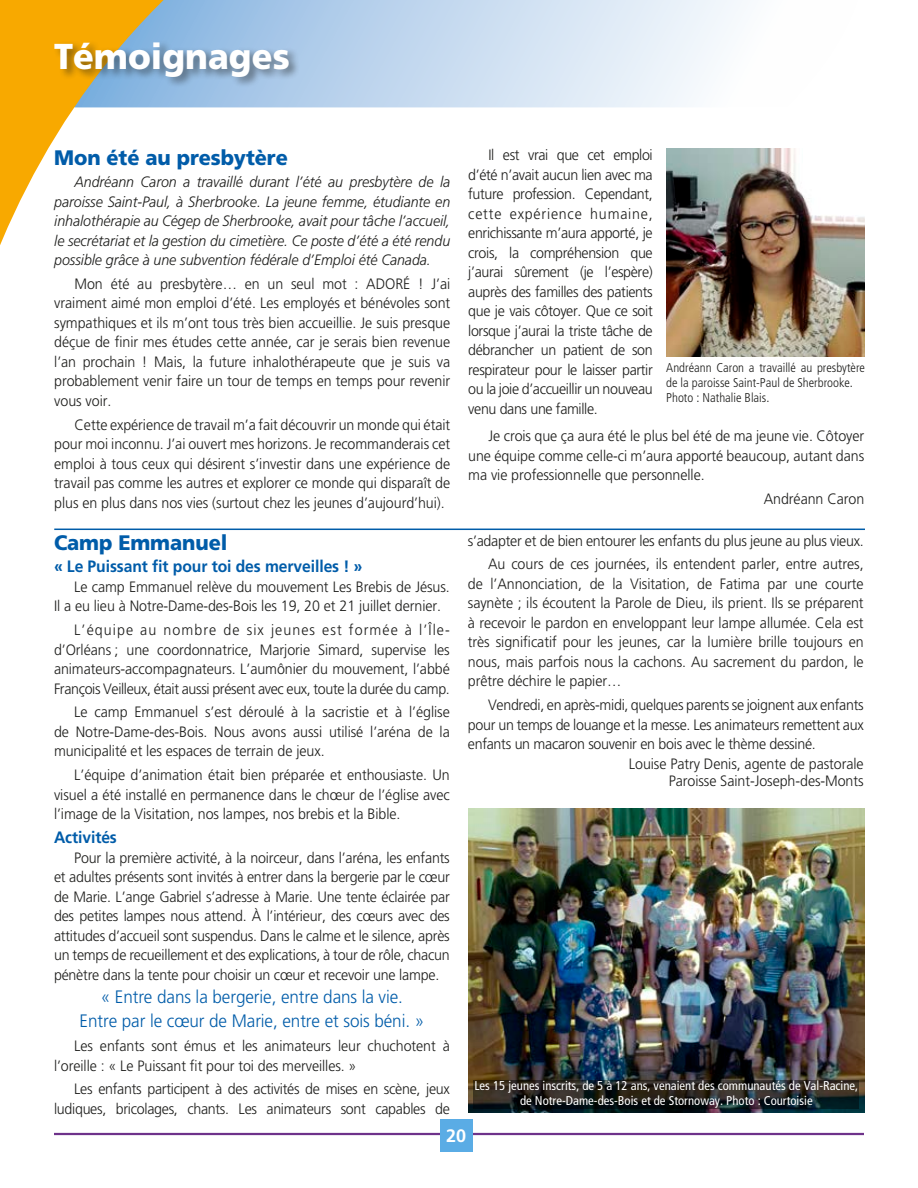
<style>
.page{position:relative;width:918px;height:1188px;background:#fff}
.page>*{position:absolute;margin:0;border:0;box-sizing:border-box;transform-origin:0 0}
.t1{font:900 36px "Frutiger";color:#fff;scale:.95 1}
.t2{font:900 21px "Frutiger";letter-spacing:-.005em;color:#005ca9;scale:.95 1}
.t3{font:300 18px/23.9px "Frutiger";letter-spacing:-.005em;color:#005ca9;text-align:center;scale:.95 1}
.t4{font:700 18px "Frutiger";color:#fff}
.t5{font:700 16.5px "Frutiger";letter-spacing:-.005em;color:#005ca9;scale:.95 1}
.t6{font:300 15px/19.5px "Frutiger";letter-spacing:-.005em;color:#1d1d1b;text-align:justify;scale:.95 1}
.t7{font:italic 300 15px/19.5px "Frutiger";letter-spacing:-.005em;color:#1d1d1b;text-align:justify;scale:.95 1}
.t8{font:condensed 12.75px/15.3px "Frutiger";color:#fff;text-align:center}
.t9{font:300 condensed 12.75px/15.3px "Frutiger";color:#1d1d1b}
</style>
<div class="page">
<svg style="left:302px;top:0;width:441px;height:107px;background:#d3e3f3"></svg>
<svg style="left:0;top:0;width:302px;height:245px"></svg>
<hr style="left:54px;top:1133px;width:810px;height:2px;background:#6e328a">
<div style="left:440px;top:1119px;width:32px;height:32px;background:#5aace5"></div>
<div style="left:53px;top:40px;width:248px;height:48px;background:#1d1d1b;opacity:.5"></div>
<img style="left:666px;top:148px;width:199px;height:208px">
<hr style="left:54px;top:529px;width:811px;height:1px;background:#005ca9">
<img style="left:468px;top:809px;width:397px;height:303px">
<svg style="left:474px;top:1081px;width:385px;height:28px;background:#21211f"></svg>
<h1 class="t1" style="left:54px;top:34px;width:250px">Témoignages</h1>
<h2 class="t2" style="left:54px;top:145px;width:247px">Mon été au presbytère</h2>
<p class="t7" style="left:54px;top:172px;width:418px;text-indent:20px">Andréann Caron a travaillé durant l’été au presbytère de la paroisse Saint-Paul, à Sherbrooke. La jeune femme, étudiante en inhalothérapie au Cégep de Sherbrooke, avait pour tâche l’accueil, le secrétariat et la gestion du cimetière. Ce poste d’été a été rendu possible grâce à une subvention fédérale d’Emploi été Canada.</p>
<p class="t6" style="left:54px;top:274px;width:418px;text-indent:20px">Mon été au presbytère… en un seul mot : ADORÉ ! J’ai vraiment aimé mon emploi d’été. Les employés et bénévoles sont sympathiques et ils m’ont tous très bien accueillie. Je suis presque déçue de finir mes études cette année, car je serais bien revenue l’an prochain ! Mais, la future inhalothérapeute que je suis va probablement venir faire un tour de temps en temps pour revenir vous voir.</p>
<p class="t6" style="left:54px;top:415px;width:418px;text-indent:20px">Cette expérience de travail m’a fait découvrir un monde qui était pour moi inconnu. J’ai ouvert mes horizons. Je recommanderais cet emploi à tous ceux qui désirent s’investir dans une expérience de travail pas comme les autres et explorer ce monde qui disparaît de plus en plus dans nos vies (surtout chez les jeunes d’aujourd’hui).</p>
<h2 class="t2" style="left:54px;top:530px;width:184px">Camp Emmanuel</h2>
<p class="t5" style="left:54px;top:557px;width:326px">« Le Puissant fit pour toi des merveilles ! »</p>
<p class="t6" style="left:54px;top:577px;width:418px;text-indent:20px">Le camp Emmanuel relève du mouvement Les Brebis de Jésus.<br>Il a eu lieu à Notre-Dame-des-Bois les 19, 20 et 21 juillet dernier.</p>
<p class="t6" style="left:54px;top:620px;width:418px;text-indent:20px">L’équipe au nombre de six jeunes est formée à l’Île&shy;d’Orléans ; une coordonnatrice, Marjorie Simard, supervise les animateurs-accompagnateurs. L’aumônier du mouvement, l’abbé François Veilleux, était aussi présent avec eux, toute la durée du camp.</p>
<p class="t6" style="left:54px;top:703px;width:418px;text-indent:20px">Le camp Emmanuel s’est déroulé à la sacristie et à l’église de Notre-Dame-des-Bois. Nous avons aussi utilisé l’aréna de la municipalité et les espaces de terrain de jeux.</p>
<p class="t6" style="left:54px;top:765px;width:418px;text-indent:20px">L’équipe d’animation était bien préparée et enthousiaste. Un visuel a été installé en permanence dans le chœur de l’église avec l’image de la Visitation, nos lampes, nos brebis et la Bible.</p>
<p class="t5" style="left:54px;top:828px;width:68px">Activités</p>
<p class="t6" style="left:54px;top:848px;width:418px;text-indent:20px">Pour la première activité, à la noirceur, dans l’aréna, les enfants et adultes présents sont invités à entrer dans la bergerie par le cœur de Marie. L’ange Gabriel s’adresse à Marie. Une tente éclairée par des petites lampes nous attend. À l’intérieur, des cœurs avec des attitudes d’accueil sont suspendus. Dans le calme et le silence, après un temps de recueillement et des explications, à tour de rôle, chacun pénètre dans la tente pour choisir un cœur et recevoir une lampe.</p>
<p class="t3" style="left:80px;top:985px;width:364px">« Entre dans la bergerie, entre dans la vie.<br>Entre par le cœur de Marie, entre et sois béni. »</p>
<p class="t6" style="left:54px;top:1036px;width:418px;text-indent:20px">Les enfants sont émus et les animateurs leur chuchotent à l’oreille : « Le Puissant fit pour toi des merveilles. »</p>
<p class="t6" style="left:54px;top:1079px;width:418px;text-align:right">Les enfants participent à des activités de mises en scène, jeux ludiques, bricolages, chants. Les animateurs sont capables de</p>
<p class="t6" style="left:468px;top:145px;width:196px;text-indent:20px">Il est vrai que cet emploi d’été n’avait aucun lien avec ma future profession. Cependant, cette expérience humaine, enrichissante m’aura apporté, je crois, la compréhension que j’aurai sûrement (je l’espère) auprès des familles des patients que je vais côtoyer. Que ce soit lorsque j’aurai la triste tâche de débrancher un patient de son respirateur pour le laisser partir ou la joie d’accueillir un nouveau venu dans une famille.</p>
<p class="t6" style="left:468px;top:426px;width:418px;text-indent:20px">Je crois que ça aura été le plus bel été de ma jeune vie. Côtoyer une équipe comme celle-ci m’aura apporté beaucoup, autant dans ma vie professionnelle que personnelle.</p>
<p class="t6" style="left:764px;top:489px;width:107px">Andréann Caron</p>
<p class="t9" style="left:666px;top:360px;width:200px">Andréann Caron a travaillé au presbytère de la paroisse Saint-Paul de Sherbrooke.<br>Photo : Nathalie Blais.</p>
<p class="t6" style="left:468px;top:528px;width:418px;line-height:23.9px;text-align:right">s’adapter et de bien entourer les enfants du plus jeune au plus vieux.<br>Au cours de ces journées, ils entendent parler, entre autres,</p>
<p class="t6" style="left:468px;top:574px;width:418px">de l’Annonciation, de la Visitation, de Fatima par une courte saynète ; ils écoutent la Parole de Dieu, ils prient. Ils se préparent à recevoir le pardon en enveloppant leur lampe allumée. Cela est très significatif pour les jeunes, car la lumière brille toujours en nous, mais parfois nous la cachons. Au sacrement du pardon, le prêtre déchire le papier…</p>
<p class="t6" style="left:488px;top:695px;width:397px">Vendredi, en après-midi, quelques parents se joignent aux enfants</p>
<p class="t6" style="left:468px;top:715px;width:418px">pour un temps de louange et la messe. Les animateurs remettent aux</p>
<p class="t6" style="left:468px;top:734px;width:368px">enfants un macaron souvenir en bois avec le thème dessiné.</p>
<p class="t6" style="left:629px;top:754px;width:249px">Louise Patry Denis, agente de pastorale</p>
<p class="t6" style="left:669px;top:771px;width:207px">Paroisse Saint-Joseph-des-Monts</p>
<p class="t8" style="left:474px;top:1078px;width:385px">Les 15 jeunes inscrits, de 5 à 12 ans, venaient des communautés de Val-Racine, de Notre-Dame-des-Bois et de Stornoway. Photo : Courtoisie</p>
<p class="t4" style="left:446px;top:1125px;width:22px">20</p>
</div>
